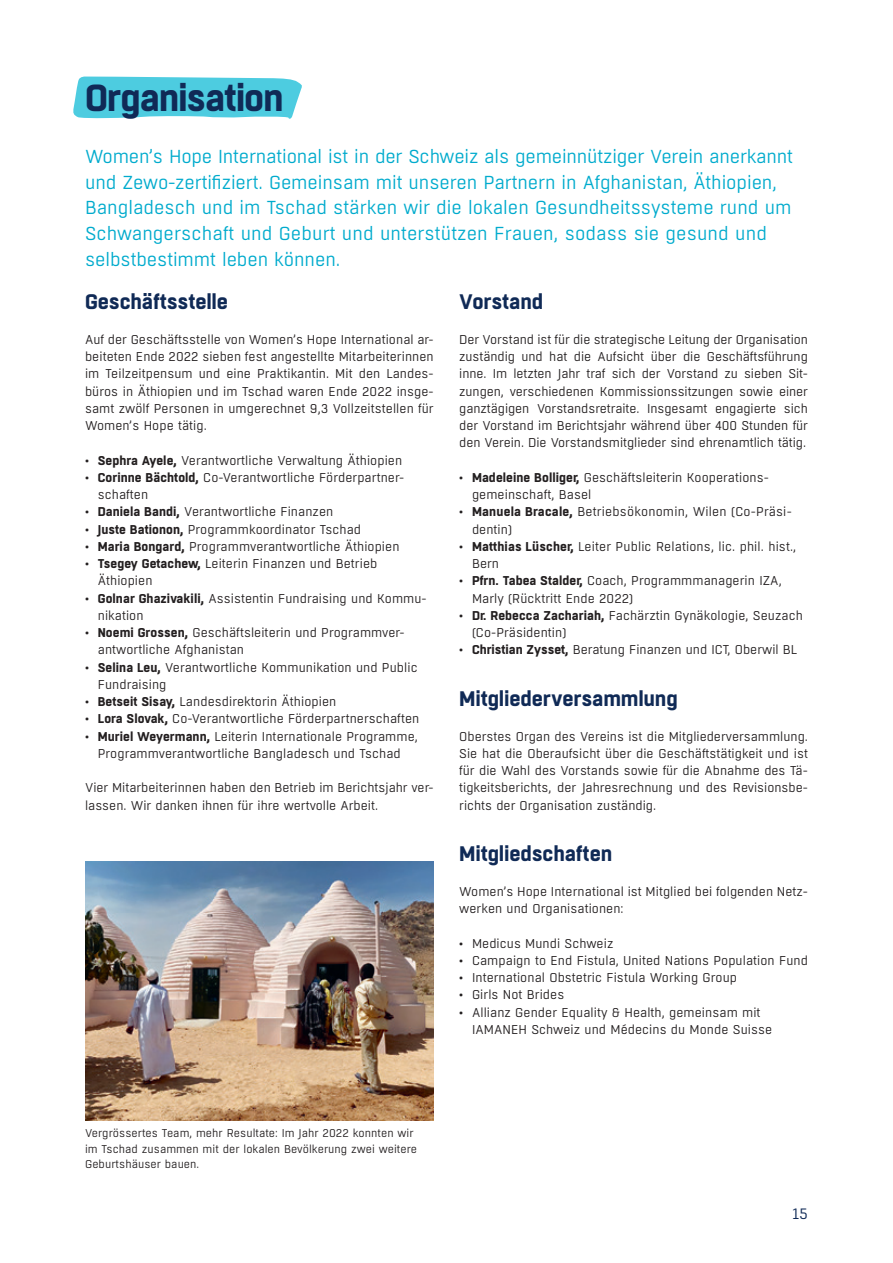
<style>
.page{position:relative;width:893px;height:1263px;background:#fff}
.page>*{position:absolute;margin:0;border:0;box-sizing:border-box;transform-origin:0 0}
.t1{font:700 37.5px "Boxed";letter-spacing:-.035em;color:#102a56}
.t2{font:700 21px "Boxed";letter-spacing:-.01em;color:#102a56}
.t3{font:18.75px/25.8px "Boxed";letter-spacing:-.005em;color:#00abcd}
.t4{font:15px "Boxed";color:#102a56}
.t5{font:12.75px/17.2px "Boxed";letter-spacing:.005em;color:#231f20}
.t6{font:11.25px/15.3px "Boxed";letter-spacing:.005em;color:#231f20}
.s1{font-weight:700}
</style>
<div class="page">
<svg style="left:73px;top:77px;width:229px;height:42px;background:#5dd0e2"></svg>
<img style="left:85px;top:861px;width:349px;height:259px">
<h1 class="t1" style="left:85px;top:73px;width:200px">Organisation</h1>
<p class="t3" style="left:85px;top:144px;width:710px">Women’s Hope International ist in der Schweiz als gemeinnütziger Verein anerkannt und Zewo-zertifiziert. Gemeinsam mit unseren Partnern in Afghanistan, Äthiopien, Bangladesch und im Tschad stärken wir die lokalen Gesundheitssysteme rund um Schwangerschaft und Geburt und unterstützen Frauen, sodass sie gesund und selbstbestimmt leben können.</p>
<h2 class="t2" style="left:85px;top:288px;width:145px">Geschäftsstelle</h2>
<p class="t5" style="left:85px;top:331px;width:350px;text-align:justify">Auf der Geschäftsstelle von Women’s Hope International ar&shy;beiteten Ende 2022 sieben fest angestellte Mitarbeiterinnen im Teilzeitpensum und eine Praktikantin. Mit den Landes&shy;büros in Äthiopien und im Tschad waren Ende 2022 insge&shy;samt zwölf Personen in umgerechnet 9,3 Vollzeitstellen für Women’s Hope tätig.</p>
<p class="t5" style="left:85px;top:452px;width:319px">• <span class="s1">Sephra Ayele,</span> Verantwortliche Verwaltung Äthiopien</p>
<p class="t5" style="left:98px;top:469px;width:308px;text-indent:-13px">• <span class="s1">Corinne Bächtold,</span> Co-Verantwortliche Förderpartner&shy;schaften</p>
<p class="t5" style="left:85px;top:503px;width:250px">• <span class="s1">Daniela Bandi,</span> Verantwortliche Finanzen</p>
<p class="t5" style="left:85px;top:521px;width:278px">• <span class="s1">Juste Bationon,</span> Programmkoordinator Tschad</p>
<p class="t5" style="left:85px;top:538px;width:316px">• <span class="s1">Maria Bongard,</span> Programmverantwortliche Äthiopien</p>
<p class="t5" style="left:98px;top:555px;width:281px;text-indent:-13px">• <span class="s1">Tsegey Getachew,</span> Leiterin Finanzen und Betrieb<br>Äthiopien</p>
<p class="t5" style="left:98px;top:590px;width:330px;text-indent:-13px">• <span class="s1">Golnar Ghazivakili,</span> Assistentin Fundraising und Kommu&shy;nikation</p>
<p class="t5" style="left:98px;top:624px;width:307px;text-indent:-13px">• <span class="s1">Noemi Grossen,</span> Geschäftsleiterin und Programmver&shy;antwortliche Afghanistan</p>
<p class="t5" style="left:98px;top:659px;width:321px;text-indent:-13px">• <span class="s1">Selina Leu,</span> Verantwortliche Kommunikation und Public<br>Fundraising</p>
<p class="t5" style="left:85px;top:693px;width:253px">• <span class="s1">Betseit Sisay,</span> Landesdirektorin Äthiopien</p>
<p class="t5" style="left:85px;top:710px;width:336px">• <span class="s1">Lora Slovak,</span> Co-Verantwortliche Förderpartnerschaften</p>
<p class="t5" style="left:85px;top:728px;width:334px;text-align:center">• <span class="s1">Muriel Weyermann,</span> Leiterin Internationale Programme,<br>Programmverantwortliche Bangladesch und Tschad</p>
<p class="t5" style="left:85px;top:779px;width:350px">Vier Mitarbeiterinnen haben den Betrieb im Berichtsjahr ver&shy;lassen. Wir danken ihnen für ihre wertvolle Arbeit.</p>
<h2 class="t2" style="left:459px;top:288px;width:85px">Vorstand</h2>
<p class="t5" style="left:459px;top:331px;width:350px;text-align:justify">Der Vorstand ist für die strategische Leitung der Organisation zuständig und hat die Aufsicht über die Geschäftsführung inne. Im letzten Jahr traf sich der Vorstand zu sieben Sit&shy;zungen, verschiedenen Kommissionssitzungen sowie einer ganztägigen Vorstandsretraite. Insgesamt engagierte sich der Vorstand im Berichtsjahr während über 400 Stunden für den Verein. Die Vorstandsmitglieder sind ehrenamtlich tätig.</p>
<p class="t5" style="left:472px;top:469px;width:297px;text-indent:-13px">• <span class="s1">Madeleine Bolliger,</span> Geschäftsleiterin Kooperations&shy;gemeinschaft, Basel</p>
<p class="t5" style="left:472px;top:503px;width:320px;text-indent:-13px">• <span class="s1">Manuela Bracale,</span> Betriebsökonomin, Wilen (Co-Präsi&shy;dentin)</p>
<p class="t5" style="left:472px;top:538px;width:326px;text-indent:-13px">• <span class="s1">Matthias Lüscher,</span> Leiter Public Relations, lic. phil. hist.,<br>Bern</p>
<p class="t5" style="left:472px;top:572px;width:311px;text-indent:-13px">• <span class="s1">Pfrn. Tabea Stalder,</span> Coach, Programmmanagerin IZA,<br>Marly (Rücktritt Ende 2022)</p>
<p class="t5" style="left:472px;top:607px;width:332px;text-indent:-13px">• <span class="s1">Dr. Rebecca Zachariah,</span> Fachärztin Gynäkologie, Seuzach (Co-Präsidentin)</p>
<p class="t5" style="left:459px;top:641px;width:339px">• <span class="s1">Christian Zysset,</span> Beratung Finanzen und ICT, Oberwil BL</p>
<h2 class="t2" style="left:459px;top:685px;width:220px">Mitgliederversammlung</h2>
<p class="t5" style="left:459px;top:728px;width:350px;text-align:justify">Oberstes Organ des Vereins ist die Mitgliederversammlung.<br>Sie hat die Oberaufsicht über die Geschäftstätigkeit und ist für die Wahl des Vorstands sowie für die Abnahme des Tä&shy;tigkeitsberichts, der Jahresrechnung und des Revisionsbe&shy;richts der Organisation zuständig.</p>
<h2 class="t2" style="left:459px;top:840px;width:155px">Mitgliedschaften</h2>
<p class="t5" style="left:459px;top:883px;width:350px">Women’s Hope International ist Mitglied bei folgenden Netz&shy;werken und Organisationen:</p>
<p class="t5" style="left:459px;top:935px;width:156px">• Medicus Mundi Schweiz</p>
<p class="t5" style="left:459px;top:952px;width:350px">• Campaign to End Fistula, United Nations Population Fund</p>
<p class="t5" style="left:459px;top:969px;width:279px">• International Obstetric Fistula Working Group</p>
<p class="t5" style="left:459px;top:986px;width:107px">• Girls Not Brides</p>
<p class="t5" style="left:472px;top:1004px;width:302px;text-indent:-13px">• Allianz Gender Equality &amp; Health, gemeinsam mit<br>IAMANEH Schweiz und Médecins du Monde Suisse</p>
<p class="t6" style="left:85px;top:1126px;width:334px">Vergrössertes Team, mehr Resultate: Im Jahr 2022 konnten wir im Tschad zusammen mit der lokalen Bevölkerung zwei weitere<br>Geburtshäuser bauen.</p>
<p class="t4" style="left:793px;top:1204px;width:17px">15</p>
</div>
